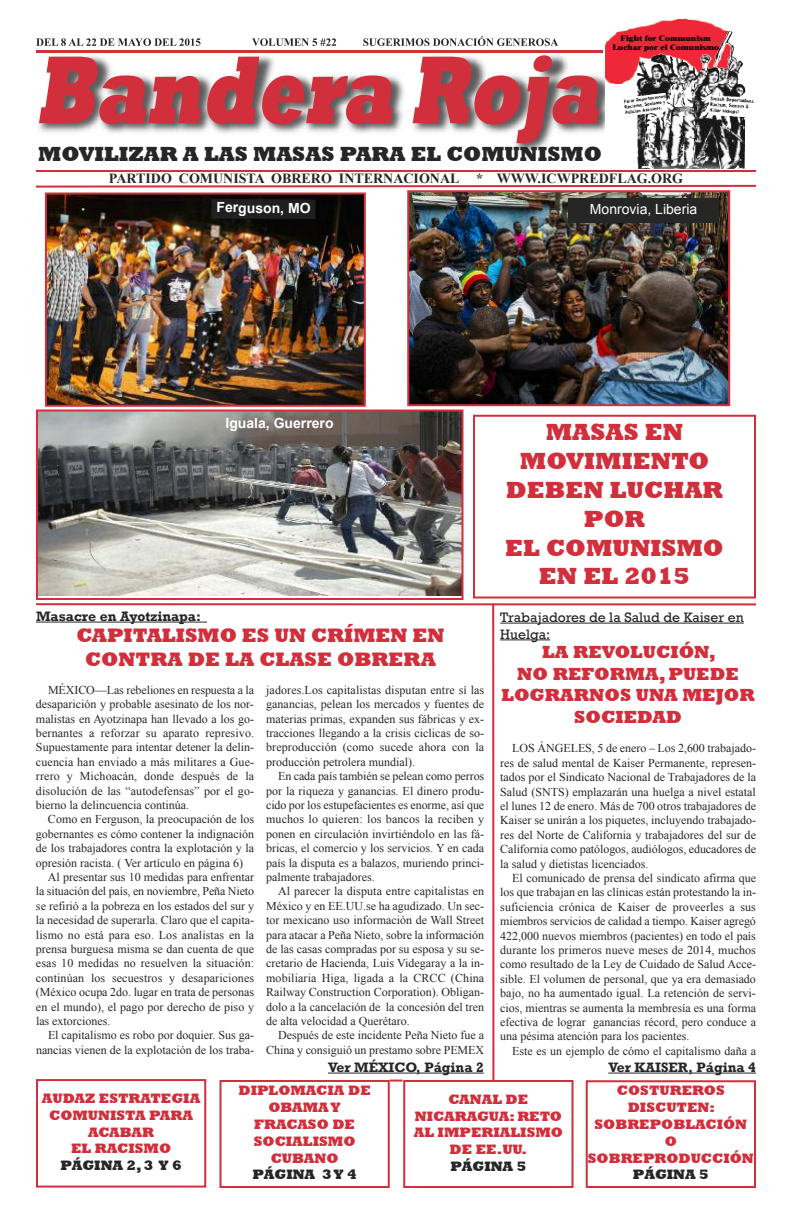
<style>
.page{position:relative;width:792px;height:1224px;background:#fff}
.page>*{position:absolute;margin:0;border:0;box-sizing:border-box;transform-origin:0 0}
.t1{font:italic 800 98px "Rockwell";color:#d12f3b;scale:.7 1}
.t2{font:800 24px/28.8px "Rockwell";color:#d12f3b;text-align:center}
.t3{font:800 21px "Rockwell";color:#272627}
.t4{font:800 20px/24px "Rockwell";color:#d12f3b;text-align:center}
.t5{font:800 18px/21.6px "Rockwell";color:#d12f3b;text-align:center}
.t6{font:800 14px/16.8px "Rockwell";color:#d12f3b;text-align:center}
.t7{font:700 14px "Times New Roman";color:#272627}
.t8{font:700 14px "Rockwell";color:#272627}
.t9{font:14px/16.8px "Rockwell";color:#272627}
.t10{font:800 14px "Rockwell";color:#272627}
.t11{font:700 14px "Arial";color:#fff}
.t12{font:14px "Arial";color:#fff}
.t13{font:12px/14.4px "Times New Roman";color:#272627;text-align:justify}
.t14{font:800 7.7px/9.2px "Times";color:#000;text-align:center;scale:1.19 1}
</style>
<div class="page">
<hr style="left:36px;top:170px;width:720px;height:2px;background:#d12f3b">
<svg style="left:36px;top:184px;width:720px;height:4px"></svg>
<div style="left:36px;top:1079px;width:170px;height:109px;border:2px solid #d12f3b"></div>
<img style="left:36px;top:38px;width:569px;height:115px">
<img style="left:36px;top:38px;width:47px;height:8px">
<img style="left:36px;top:51px;width:567px;height:2px">
<svg style="left:609px;top:18px;width:145px;height:150px"></svg>
<img style="left:605px;top:19px;width:126px;height:64px">
<img style="left:625px;top:54px;width:42px;height:61px">
<div style="left:220px;top:1080px;width:170px;height:108px;border:2px solid #d12f3b"></div>
<div style="left:403px;top:1080px;width:171px;height:108px;border:2px solid #d12f3b"></div>
<svg style="left:390px;top:1080px;width:13px;height:2px"></svg>
<div style="left:586px;top:1080px;width:170px;height:108px;border:2px solid #d12f3b"></div>
<hr style="left:36px;top:622px;width:171px;height:1px;background:#272627">
<hr style="left:500px;top:623px;width:244px;height:1px;background:#272627">
<hr style="left:500px;top:639px;width:50px;height:1px;background:#272627">
<hr style="left:328px;top:1073px;width:156px;height:1px;background:#272627">
<hr style="left:608px;top:1073px;width:148px;height:1px;background:#272627">
<img style="left:48px;top:196px;width:315px;height:208px">
<div style="left:45px;top:193px;width:321px;height:214px;border:2px solid #d12f3b"></div>
<div style="left:473px;top:415px;width:283px;height:184px;border:2px solid #d12f3b"></div>
<hr style="left:36px;top:603px;width:720px;height:2px;background:#d12f3b">
<hr style="left:492px;top:604px;width:2px;height:476px;background:#d12f3b">
<img style="left:410px;top:193px;width:317px;height:210px">
<div style="left:407px;top:190px;width:323px;height:216px;border:2px solid #d12f3b"></div>
<img style="left:39px;top:413px;width:422px;height:182px">
<div style="left:36px;top:410px;width:428px;height:190px;border:2px solid #d12f3b"></div>
<div style="left:211px;top:199px;width:105px;height:20px;background:#201f20"></div>
<div style="left:568px;top:199px;width:151px;height:24px;background:#272627"></div>
<h1 class="t1" style="left:36px;top:31px;width:829px">bandera roja</h1>
<h3 class="t3" style="left:38px;top:141px;width:565px">MOVILIZAR A LAS MASAS PARA EL COMUNISMO</h3>
<p class="t14" style="left:612px;top:34px;width:91px">Fight for Communism<br>Luchar por el Comunismo</p>
<p class="t7" style="left:109px;top:171px;width:576px">PARTIDO COMUNISTA OBRERO INTERNACIONAL * WWW.ICWPREDFLAG.ORG</p>
<p class="t11" style="left:216px;top:200px;width:96px">Ferguson, MO</p>
<p class="t12" style="left:590px;top:202px;width:109px">Monrovia, Liberia</p>
<p class="t11" style="left:226px;top:415px;width:110px">Iguala, Guerrero</p>
<h2 class="t2" style="left:505px;top:417px;width:220px">MASAS EN<br>MOVIMIENTO<br>DEBEN LUCHAR<br>POR<br>EL COMUNISMO<br>EN EL 2015</h2>
<p class="t8" style="left:36px;top:607px;width:167px">Masacre en Ayotzinapa:</p>
<h3 class="t4" style="left:76px;top:622px;width:370px">CAPITALISMO ES UN CRÍMEN EN<br>CONTRA DE LA CLASE OBRERA</h3>
<p class="t9" style="left:500px;top:608px;width:245px">Trabajadores de la Salud de Kaiser en<br>Huelga:</p>
<h3 class="t5" style="left:502px;top:641px;width:255px">LA REVOLUCIÓN,<br>NO REFORMA,PUEDE<br>LOGRARNOS UNA MEJOR<br>SOCIEDAD</h3>
<p class="t13" style="left:36px;top:683px;width:220px;text-indent:12px">MÉXICO—Las rebeliones en respuesta a la desaparición y probable asesinato de los nor&shy;malistas en Ayotzinapa han llevado a los go&shy;bernantes a reforzar su aparato represivo.<br>Supuestamente para intentar detener la delin&shy;cuencia han enviado a más militares a Gue&shy;rrero y Michoacán, donde después de la disolución de las “autodefensas” por el go&shy;bierno la delincuencia continúa.</p>
<p class="t13" style="left:48px;top:812px;width:208px">Como en Ferguson, la preocupación de los</p>
<p class="t13" style="left:36px;top:827px;width:220px">gobernantes es cómo contener la indignación</p>
<p class="t13" style="left:36px;top:841px;width:220px">de los trabajadores contra la explotación y la</p>
<p class="t13" style="left:36px;top:855px;width:209px">opresión racista. ( Ver artículo en página 6)</p>
<p class="t13" style="left:48px;top:870px;width:208px">Al presentar sus 10 medidas para enfrentar</p>
<p class="t13" style="left:36px;top:884px;width:220px">la situación del país, en noviembre, Peña Nieto</p>
<p class="t13" style="left:36px;top:899px;width:220px">se refirió a la pobreza en los estados del sur y</p>
<p class="t13" style="left:36px;top:913px;width:220px">la necesidad de superarla. Claro que el capita-</p>
<p class="t13" style="left:36px;top:927px;width:220px">lismo no está para eso. Los analistas en la</p>
<p class="t13" style="left:36px;top:942px;width:220px">prensa burguesa misma se dan cuenta de que</p>
<p class="t13" style="left:36px;top:956px;width:220px">esas 10 medidas no resuelven la situación:</p>
<p class="t13" style="left:36px;top:971px;width:220px">continúan los secuestros y desapariciones</p>
<p class="t13" style="left:36px;top:985px;width:220px">(México ocupa 2do. lugar en trata de personas</p>
<p class="t13" style="left:36px;top:999px;width:220px">en el mundo), el pago por derecho de piso y</p>
<p class="t13" style="left:36px;top:1014px;width:76px">las extorciones.</p>
<p class="t13" style="left:48px;top:1028px;width:208px">El capitalismo es robo por doquier. Sus ga-</p>
<p class="t13" style="left:36px;top:1043px;width:220px">nancias vienen de la explotación de los traba-</p>
<p class="t13" style="left:266px;top:683px;width:220px">jadores.Los capitalistas disputan entre sí las ganancias, pelean los mercados y fuentes de materias primas, expanden sus fábricas y ex&shy;tracciones llegando a la crisis ciclicas de so&shy;breproducción (como sucede ahora con la producción petrolera mundial).</p>
<p class="t13" style="left:266px;top:769px;width:220px;text-indent:12px">En cada país también se pelean como perros por la riqueza y ganancias. El dinero produ&shy;cido por los estupefacientes es enorme, así que muchos lo quieren: los bancos la reciben y ponen en circulación invirtiéndolo en las fá&shy;bricas, el comercio y los servicios. Y en cada país la disputa es a balazos, muriendo princi&shy;palmente trabajadores.</p>
<p class="t13" style="left:266px;top:884px;width:220px;text-indent:12px">Al parecer la disputa entre capitalistas en México y en EE.UU.se ha agudizado. Un sec&shy;tor mexicano uso información de Wall Street para atacar a Peña Nieto, sobre la información de las casas compradas por su esposa y su se&shy;cretario de Hacienda, Luis Videgaray a la in&shy;mobiliaria Higa, ligada a la CRCC (China Railway Construction Corporation). Obligan&shy;dolo a la cancelación de la concesión del tren de alta velocidad a Querétaro.</p>
<p class="t13" style="left:266px;top:1028px;width:220px;text-align:right">Después de este incidente Peña Nieto fue a<br>China y consiguió un prestamo sobre PEMEX</p>
<p class="t8" style="left:328px;top:1058px;width:157px">Ver MÉXICO, Página 2</p>
<p class="t13" style="left:500px;top:741px;width:257px;text-indent:12px">LOS ÁNGELES, 5 de enero – Los 2,600 trabajado&shy;res de salud mental de Kaiser Permanente, represen&shy;tados por el Sindicato Nacional de Trabajadores de la Salud (SNTS) emplazarán una huelga a nivel estatal el lunes 12 de enero. Más de 700 otros trabajadores de Kaiser se unirán a los piquetes, incluyendo trabajado&shy;res del Norte de California y trabajadores del sur de California como patólogos, audiólogos, educadores de la salud y dietistas licenciados.</p>
<p class="t13" style="left:500px;top:871px;width:257px;text-indent:12px">El comunicado de prensa del sindicato afirma que los que trabajan en las clínicas están protestando la in&shy;suficiencia crónica de Kaiser de proveerles a sus miembros servicios de calidad a tiempo. Kaiser agregó 422,000 nuevos miembros (pacientes) en todo el país durante los primeros nueve meses de 2014, muchos como resultado de la Ley de Cuidado de Salud Acce&shy;sible. El volumen de personal, que ya era demasiado bajo, no ha aumentado igual. La retención de servi&shy;cios, mientras se aumenta la membresía es una forma efectiva de lograr ganancias récord, pero conduce a una pésima atención para los pacientes.</p>
<p class="t13" style="left:512px;top:1044px;width:245px">Este es un ejemplo de cómo el capitalismo daña a</p>
<p class="t8" style="left:608px;top:1058px;width:149px">Ver KAISER, Página 4</p>
<p class="t6" style="left:42px;top:1090px;width:160px">AUDAZ ESTRATEGIA<br>COMUNISTA PARA<br>ACABAR<br>EL RACISMO</p>
<p class="t10" style="left:60px;top:1157px;width:123px">PÁGINA 2,3 Y 6</p>
<p class="t6" style="left:238px;top:1082px;width:134px">DIPLOMACIA DE<br>OBAMAY<br>FRACASO DE<br>SOCIALISMO<br>CUBANO</p>
<p class="t10" style="left:252px;top:1166px;width:106px">PÁGINA 3Y 4</p>
<p class="t6" style="left:414px;top:1090px;width:151px">CANAL DE<br>NICARAGUA: RETO<br>AL IMPERIALISMO<br>DE EE.UU.</p>
<p class="t10" style="left:450px;top:1158px;width:77px">PÁGINA 5</p>
<p class="t6" style="left:588px;top:1082px;width:168px">COSTUREROS<br>DISCUTEN:<br>SOBREPOBLACIÓN<br>O<br>SOBREPRODUCCIÓN</p>
<p class="t10" style="left:633px;top:1166px;width:77px">PÁGINA 5</p>
</div>
